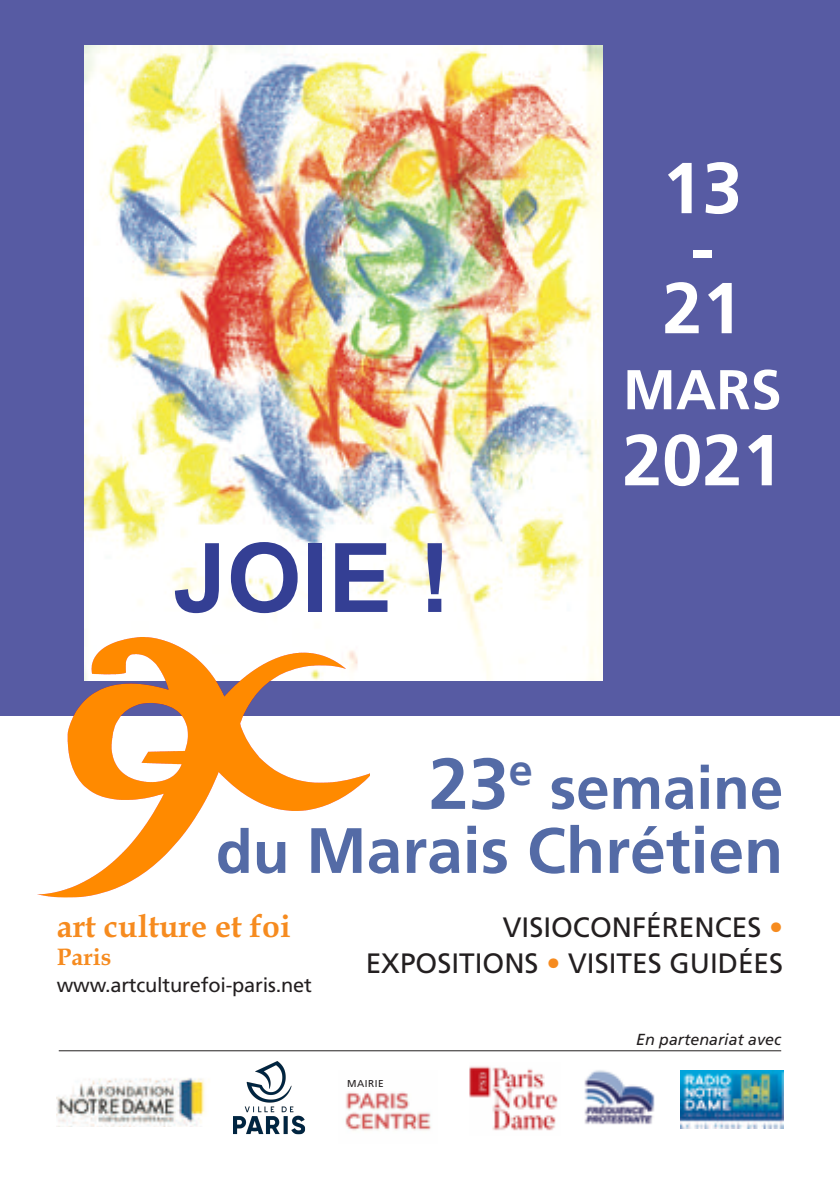
<style>
.page{position:relative;width:840px;height:1191px;background:#fff}
.page>*{position:absolute;margin:0;border:0;box-sizing:border-box;transform-origin:0 0}
.t1{font:700 96px "Arial";color:#343f94}
.t2{font:700 72px/60px "Frutiger";color:#fff;text-align:center}
.t3{font:700 64px "Frutiger";color:#546ba6}
.t4{font:700 60px "Frutiger";color:#546ba6}
.t5{font:700 56px "Frutiger";color:#fff}
.t6{font:700 32px "Book Antiqua";color:#f68b1f}
.t7{font:28px/36px "Frutiger";color:#231f20;text-align:right}
.t8{font:700 24px "Book Antiqua";color:#f68b1f}
.t9{font:20px "Frutiger";letter-spacing:-.01em;color:#231f20}
.t10{font:italic 16px "Frutiger";color:#231f20}
.t11{font:10px "Frutiger";letter-spacing:.05em;color:#231f20}
.s1{font-size:72px}
.s2{font-size:60px}
.s3{color:#f68b1f}
</style>
<div class="page">
<div style="left:0;top:0;width:839px;height:715px;background:#575ba3"></div>
<img style="left:85px;top:45px;width:517px;height:635px">
<img style="left:36px;top:635px;width:333px;height:263px">
<img style="left:57px;top:1078px;width:148px;height:48px">
<img style="left:233px;top:1061px;width:73px;height:74px">
<img style="left:345px;top:1092px;width:86px;height:39px">
<img style="left:584px;top:1070px;width:71px;height:55px">
<img style="left:680px;top:1070px;width:102px;height:58px">
<hr style="left:59px;top:1050px;width:721px;height:1px;background:#231f20">
<img style="left:469px;top:1066px;width:89px;height:65px">
<h1 class="t1" style="left:173px;top:514px;width:279px">JOIE !</h1>
<h2 class="t2" style="left:662px;top:157px;width:82px">13 -<br>21</h2>
<h3 class="t5" style="left:622px;top:357px;width:160px">MARS</h3>
<h2 class="t2" style="left:622px;top:429px;width:162px">2021</h2>
<h3 class="t4" style="left:428px;top:752px;width:356px"><span class="s1">23</span><sup>e</sup> semaine</h3>
<h3 class="t3" style="left:216px;top:813px;width:568px"><span class="s2">du</span> Marais Chrétien</h3>
<p class="t6" style="left:57px;top:907px;width:235px">art culture et foi</p>
<p class="t8" style="left:57px;top:943px;width:56px">Paris</p>
<p class="t9" style="left:57px;top:973px;width:256px">www.artculturefoi-paris.net</p>
<p class="t7" style="left:365px;top:909px;width:419px">VISIOCONFÉRENCES <span class="s3">•<br></span>EXPOSITIONS <span class="s3">•</span> VISITES GUIDÉES</p>
<p class="t11" style="left:347px;top:1078px;width:38px">MAIRIE</p>
<p class="t10" style="left:635px;top:1030px;width:146px">En partenariat avec</p>
</div>
